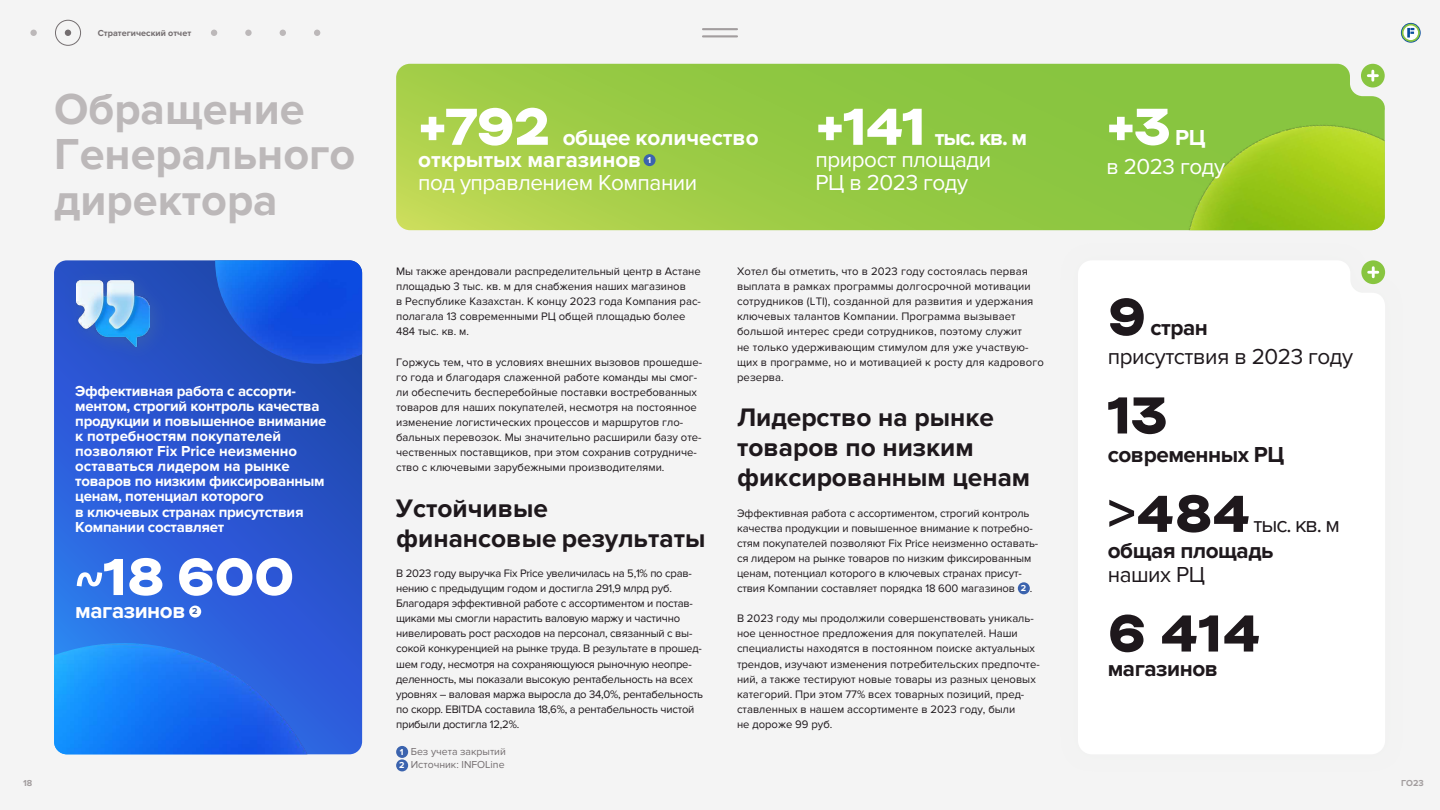
<style>
.page{position:relative;width:1440px;height:810px;background:#f4f4f4}
.page>*{position:absolute;margin:0;border:0;box-sizing:border-box;transform-origin:0 0}
.t1{font:700 55.5px "Ermilov";letter-spacing:-.02em;color:#fff}
.t2{font:700 55.5px "Ermilov";letter-spacing:.01em;color:#1e181c}
.t3{font:700 45px/45.3px "Proxima Nova";color:#bcb8b9}
.t4{font:700 26.25px/30.2px "Proxima Nova";color:#1e181c}
.t5{font:22.5px/22.5px "Proxima Nova";letter-spacing:-.02em;color:#fff}
.t6{font:700 22.5px/22.5px "Proxima Nova";color:#fff}
.t7{font:700 22.5px "Proxima Nova";letter-spacing:-.02em;color:#1e181c}
.t8{font:22.5px "Proxima Nova";letter-spacing:-.02em;color:#1e181c}
.t9{font:700 22.5px "Proxima Nova";letter-spacing:-.02em;color:#fff}
.t10{font:700 15px/15.1px "Proxima Nova";letter-spacing:-.02em;color:#fff}
.t11{font:11.25px/15.1px "Proxima Nova";color:#1e181c}
.t12{font:11.25px/15.1px "Proxima Nova";letter-spacing:-.02em;color:#1e181c}
.t13{font:10.5px/13.5px "Proxima Nova";color:#746e70}
.t14{font:700 9px "Proxima Nova";color:#746e70}
.t15{font:700 9px "Proxima Nova";color:#a29d9e}
.t16{font:700 9px "Proxima Nova";color:#fff}
.t17{font:700 9px "Proxima Nova";color:#3b63ae}
.s1{font-family:"Proxima Nova"}
.s2{font-weight:700;font-size:9px;color:#fff}
</style>
<div class="page">
<svg style="left:1401px;top:23px;width:20px;height:20px"></svg>
<hr style="left:703px;top:28px;width:34px;height:2px;background:#a29d9e">
<hr style="left:703px;top:35px;width:34px;height:2px;background:#a29d9e">
<div style="left:30px;top:30px;width:7px;height:6px;background:#bcb8b9;border-radius:50%"></div>
<svg style="left:65px;top:30px;width:6px;height:6px"></svg>
<svg style="left:211px;top:30px;width:6px;height:6px"></svg>
<div style="left:245px;top:30px;width:7px;height:6px;background:#bcb8b9;border-radius:50%"></div>
<svg style="left:280px;top:30px;width:6px;height:6px"></svg>
<svg style="left:314px;top:30px;width:6px;height:6px"></svg>
<div style="left:55px;top:20px;width:26px;height:26px;border:1px solid #746e70;border-radius:50%"></div>
<div style="left:1059px;top:241px;width:345px;height:532px;background:#edeeed"></div>
<div style="left:1078px;top:260px;width:307px;height:494px;background:#fff"></div>
<div style="left:1361px;top:260px;width:24px;height:24px;background:#88c540;border-radius:50%"></div>
<svg style="left:1369px;top:268px;width:9px;height:9px"></svg>
<svg style="left:54px;top:260px;width:308px;height:494px;background:#2958d0"></svg>
<img style="left:215px;top:260px;width:147px;height:104px">
<img style="left:54px;top:643px;width:254px;height:111px">
<svg style="left:396px;top:64px;width:989px;height:166px;background:#98ca45"></svg>
<img style="left:1135px;top:96px;width:250px;height:134px">
<div style="left:1361px;top:64px;width:24px;height:24px;background:#88c540;border-radius:50%"></div>
<svg style="left:1368px;top:71px;width:9px;height:9px"></svg>
<div style="left:1018px;top:582px;width:12px;height:12px;background:#3b63ae;border-radius:50%"></div>
<div style="left:63px;top:267px;width:107px;height:98px;background:#3b63ae;opacity:.75"></div>
<img style="left:76px;top:280px;width:74px;height:66px">
<div style="left:396px;top:746px;width:12px;height:12px;background:#3b63ae;border-radius:50%"></div>
<div style="left:396px;top:759px;width:12px;height:12px;background:#3b63ae;border-radius:50%"></div>
<div style="left:644px;top:154px;width:12px;height:12px;background:#3b63ae;border-radius:50%"></div>
<div style="left:189px;top:606px;width:12px;height:12px;background:#fff;border-radius:50%"></div>
<p class="t14" style="left:98px;top:28px;width:95px">Стратегический отчет</p>
<h2 class="t3" style="left:54px;top:88px;width:303px">Обращение<br>Генерального директора</h2>
<p class="t10" style="left:75px;top:384px;width:253px">Эффективная работа с ассорти&shy;ментом, строгий контроль качества продукции и повышенное внимание к потребностям покупателей позволяют Fix Price неизменно оставаться лидером на рынке товаров по низким фиксированным ценам, потенциал которого<br>в ключевых странах присутствия<br>Компании составляет</p>
<h1 class="t1" style="left:75px;top:548px;width:221px"><span class="s1">~</span>18 600</h1>
<h3 class="t9" style="left:75px;top:597px;width:112px">магазинов</h3>
<p class="t17" style="left:192px;top:606px;width:7px">2</p>
<h1 class="t1" style="left:418px;top:98px;width:134px">+792</h1>
<h3 class="t6" style="left:418px;top:127px;width:342px;text-indent:145px">общее количество открытых магазинов</h3>
<h3 class="t5" style="left:418px;top:171px;width:281px">под управлением Компании</h3>
<p class="t16" style="left:647px;top:155px;width:5px">1</p>
<h1 class="t1" style="left:816px;top:98px;width:113px">+141</h1>
<h3 class="t6" style="left:935px;top:127px;width:94px">тыс. кв. м</h3>
<h3 class="t5" style="left:816px;top:149px;width:177px">прирост площади<br>РЦ в 2023 году</h3>
<p class="t11" style="left:396px;top:264px;width:306px">Мы также арендовали распределительный центр в Астане площадью 3 тыс. кв. м для снабжения наших магазинов<br>в Республике Казахстан. К концу 2023 года Компания рас&shy;полагала 13 современными РЦ общей площадью более 484 тыс. кв. м.</p>
<p class="t11" style="left:396px;top:355px;width:307px">Горжусь тем, что в условиях внешних вызовов прошедше&shy;го года и благодаря слаженной работе команды мы смог&shy;ли обеспечить бесперебойные поставки востребованных товаров для наших покупателей, несмотря на постоянное изменение логистических процессов и маршрутов гло&shy;бальных перевозок. Мы значительно расширили базу оте&shy;чественных поставщиков, при этом сохранив сотрудниче&shy;ство с ключевыми зарубежными производителями.</p>
<h3 class="t4" style="left:396px;top:493px;width:311px">Устойчивые финансовые результаты</h3>
<p class="t12" style="left:396px;top:566px;width:309px">В 2023 году выручка Fix Price увеличилась на 5,1% по срав&shy;нению с предыдущим годом и достигла 291,9 млрд руб.<br>Благодаря эффективной работе с ассортиментом и постав&shy;щиками мы смогли нарастить валовую маржу и частично нивелировать рост расходов на персонал, связанный с вы&shy;сокой конкуренцией на рынке труда. В результате в прошед&shy;шем году, несмотря на сохраняющуюся рыночную неопре&shy;деленность, мы показали высокую рентабельность на всех уровнях – валовая маржа выросла до 34,0%, рентабельность по скорр. EBITDA составила 18,6%, а рентабельность чистой прибыли достигла 12,2%.</p>
<p class="t13" style="left:399px;top:745px;width:108px"><span class="s2">1</span> Без учета закрытий<br><span class="s2">2</span> Источник: INFOLine</p>
<p class="t11" style="left:737px;top:264px;width:308px">Хотел бы отметить, что в 2023 году состоялась первая выплата в рамках программы долгосрочной мотивации сотрудников (LTI), созданной для развития и удержания ключевых талантов Компании. Программа вызывает большой интерес среди сотрудников, поэтому служит<br>не только удерживающим стимулом для уже участвую&shy;щих в программе, но и мотивацией к росту для кадрового резерва.</p>
<h3 class="t4" style="left:737px;top:403px;width:295px">Лидерство на рынке товаров по низким фиксированным ценам</h3>
<p class="t11" style="left:737px;top:506px;width:303px">Эффективная работа с ассортиментом, строгий контроль качества продукции и повышенное внимание к потребно&shy;стям покупателей позволяют Fix Price неизменно оставать&shy;ся лидером на рынке товаров по низким фиксированным ценам, потенциал которого в ключевых странах присут&shy;ствия Компании составляет порядка 18 600 магазинов <span class="s2">2</span> .</p>
<p class="t11" style="left:737px;top:611px;width:304px">В 2023 году мы продолжили совершенствовать уникаль&shy;ное ценностное предложения для покупателей. Наши специалисты находятся в постоянном поиске актуальных трендов, изучают изменения потребительских предпочте&shy;ний, а также тестируют новые товары из разных ценовых категорий. При этом 77% всех товарных позиций, пред&shy;ставленных в нашем ассортименте в 2023 году, были<br>не дороже 99 руб.</p>
<h1 class="t1" style="left:1106px;top:98px;width:66px">+3</h1>
<h3 class="t6" style="left:1175px;top:127px;width:32px">РЦ</h3>
<h3 class="t5" style="left:1106px;top:155px;width:120px">в 2023 году</h3>
<h1 class="t2" style="left:1108px;top:288px;width:40px">9</h1>
<h3 class="t7" style="left:1150px;top:315px;width:59px">стран</h3>
<h3 class="t8" style="left:1108px;top:344px;width:247px">присутствия в 2023 году</h3>
<h1 class="t2" style="left:1108px;top:387px;width:61px">13</h1>
<h3 class="t7" style="left:1108px;top:442px;width:178px">современных РЦ</h3>
<h1 class="t2" style="left:1108px;top:485px;width:144px"><span class="s1">&gt;</span>484</h1>
<h3 class="t8" style="left:1254px;top:511px;width:88px">тыс. кв. м</h3>
<h3 class="t7" style="left:1108px;top:538px;width:167px">общая площадь</h3>
<h3 class="t8" style="left:1108px;top:562px;width:99px">наших РЦ</h3>
<h1 class="t2" style="left:1108px;top:605px;width:154px">6 414</h1>
<h3 class="t7" style="left:1108px;top:656px;width:112px">магазинов</h3>
<p class="t15" style="left:23px;top:778px;width:11px">18</p>
<p class="t15" style="left:1401px;top:778px;width:24px">ГО23</p>
</div>
